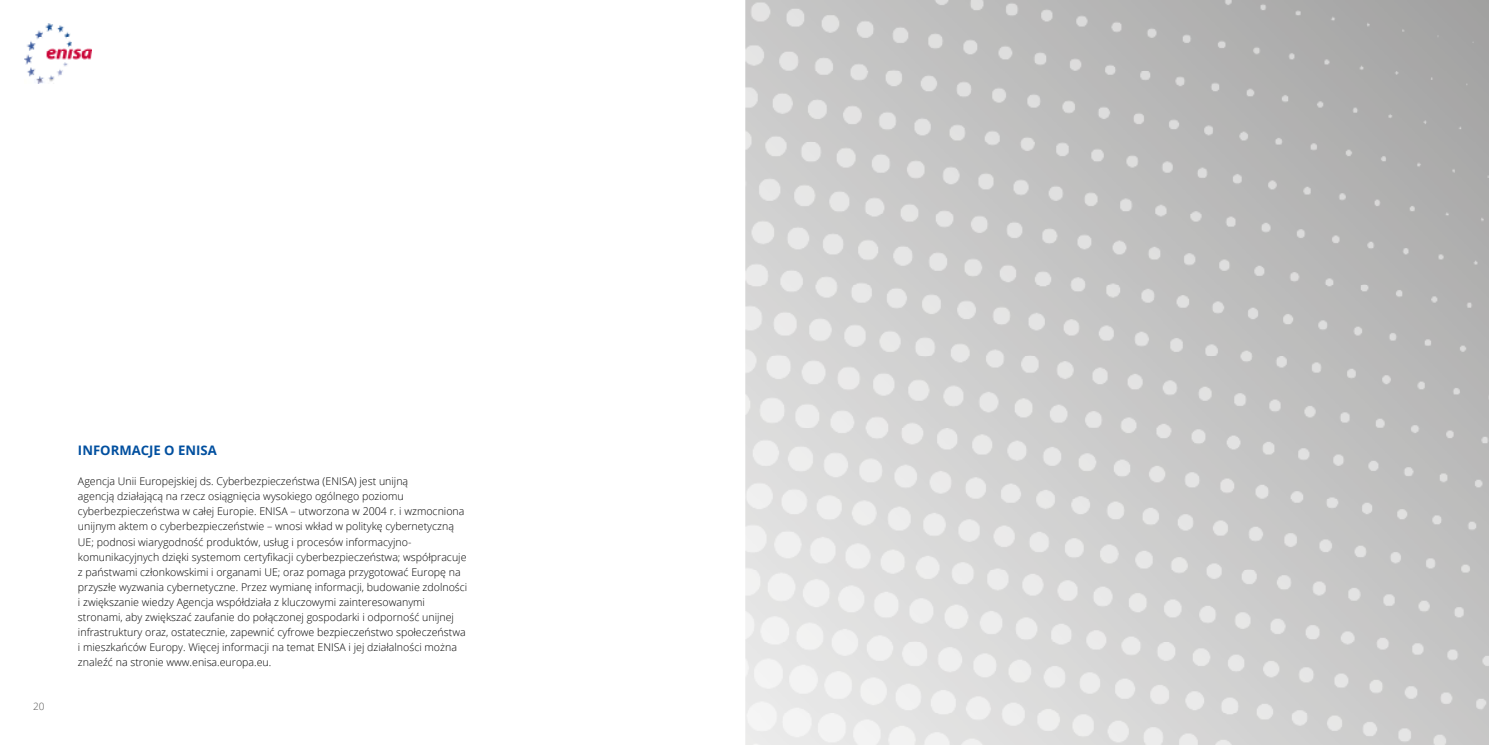
<style>
.page{position:relative;width:1489px;height:745px;background:#fff}
.page>*{position:absolute;margin:0;border:0;box-sizing:border-box;transform-origin:0 0}
.t1{font:700 13.12px "Open Sans";color:#004f9f}
.t2{font:300 10.62px/15px "Open Sans";color:#000}
.t3{font:300 10px "Open Sans";color:#575756}
</style>
<div class="page">
<img style="left:25px;top:23px;width:66px;height:61px">
<img style="left:745px;top:0;width:743px;height:744px">
<p class="t3" style="left:33px;top:699px;width:13px">20</p>
<p class="t1" style="left:78px;top:441px;width:140px">INFORMACJE O ENISA</p>
<p class="t2" style="left:78px;top:473px;width:391px">Agencja Unii Europejskiej ds. Cyberbezpieczeństwa (ENISA) jest unijną<br>agencją działającą na rzecz osiągnięcia wysokiego ogólnego poziomu cyberbezpieczeństwa w całej Europie. ENISA – utworzona w 2004 r. i wzmocniona unijnym aktem o cyberbezpieczeństwie – wnosi wkład w politykę cybernetyczną UE; podnosi wiarygodność produktów, usług i procesów informacyjno&shy;komunikacyjnych dzięki systemom certyfikacji cyberbezpieczeństwa; współpracuje z państwami członkowskimi i organami UE; oraz pomaga przygotować Europę na przyszłe wyzwania cybernetyczne. Przez wymianę informacji, budowanie zdolności i zwiększanie wiedzy Agencja współdziała z kluczowymi zainteresowanymi stronami, aby zwiększać zaufanie do połączonej gospodarki i odporność unijnej infrastruktury oraz, ostatecznie, zapewnić cyfrowe bezpieczeństwo społeczeństwa i mieszkańców Europy. Więcej informacji na temat ENISA i jej działalności można znaleźć na stronie www.enisa.europa.eu.</p>
</div>
